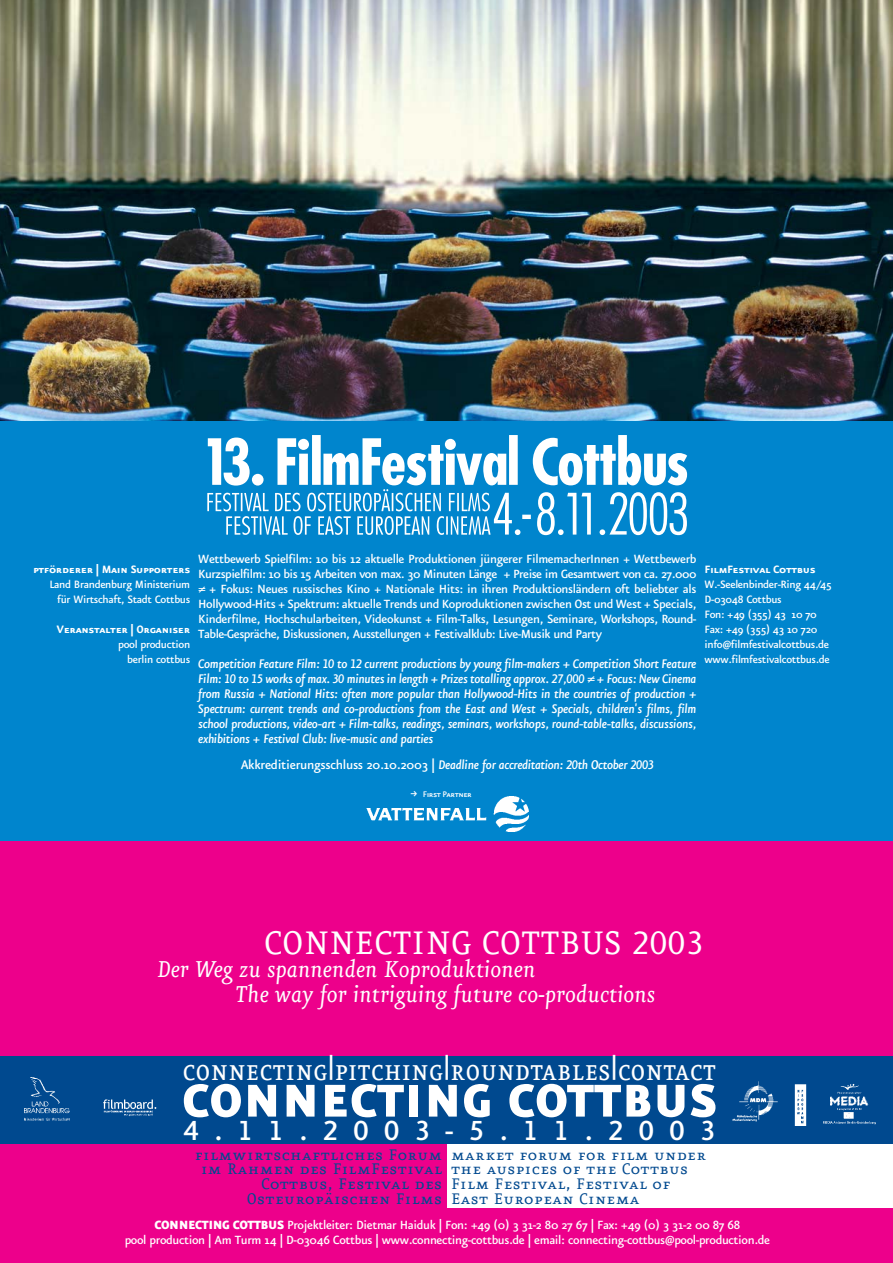
<style>
.page{position:relative;width:893px;height:1263px;background:#fff}
.page>*{position:absolute;margin:0;border:0;box-sizing:border-box;transform-origin:0 0}
.t1{font:900 55.05px "Eureka Sans";letter-spacing:.01em;color:#fff}
.t2{font:39px "Eureka Small Caps";color:#fff}
.t3{font:33px "Eureka Sans Medium Caps";letter-spacing:.45em;color:#fff}
.t4{font:italic 27.6px/25.2px "Eureka";color:#fff}
.t5{font:500 25.65px "Eureka";letter-spacing:.025em;color:#fff}
.t6{font:18.3px/14.7px "Eureka Small Caps";letter-spacing:.025em;color:#00498f;text-align:right}
.t7{font:italic 500 15px/15px "Eureka Sans";letter-spacing:-.02em;color:#fff;text-align:justify}
.t8{font:500 14.25px/15px "Eureka Sans";letter-spacing:-.025em;color:#fff;text-align:justify}
.t9{font:500 12.75px/15px "Eureka Sans";letter-spacing:-.025em;color:#fff;text-align:right}
.t10{font:12.75px "Eureka Sans Bold Caps";letter-spacing:-.025em;color:#fff}
.t11{font:9.75px "Eureka Sans Medium Caps";letter-spacing:-.05em;color:#fff}
.s1{font-style:normal}
.s2{font-weight:900}
</style>
<div class="page">
<img style="left:0;top:0;width:892px;height:421px">
<div style="left:0;top:421px;width:892px;height:421px;background:#0085cd"></div>
<div style="left:0;top:842px;width:892px;height:421px;background:#ed008b"></div>
<img style="left:366px;top:796px;width:162px;height:35px">
<svg style="left:207px;top:435px;width:480px;height:100px"></svg>
<div style="left:447px;top:1140px;width:445px;height:68px;background:#fff"></div>
<div style="left:0;top:1056px;width:892px;height:87px;background:#00498f"></div>
<img style="left:24px;top:1077px;width:133px;height:44px">
<img style="left:732px;top:1081px;width:46px;height:41px">
<img style="left:794px;top:1084px;width:13px;height:41px">
<img style="left:823px;top:1083px;width:53px;height:42px">
<p class="t8" style="left:198px;top:551px;width:499px">Wettbewerb Spielfilm: 10 bis 12 aktuelle Produktionen jüngerer FilmemacherInnen + Wettbewerb Kurzspielfilm: 10 bis 15 Arbeiten von max. 30 Minuten Länge + Preise im Gesamtwert von ca. 27.000 ≠ + Fokus: Neues russisches Kino + Nationale Hits: in ihren Produktionsländern oft beliebter als Hollywood-Hits + Spektrum: aktuelle Trends und Koproduktionen zwischen Ost und West + Specials, Kinderfilme, Hochschularbeiten, Videokunst + Film-Talks, Lesungen, Seminare, Workshops, Round-Table-Gespräche, Diskussionen, Ausstellungen + Festivalklub: Live-Musik und Party</p>
<p class="t7" style="left:198px;top:656px;width:499px">Competition Feature Film: 10 to 12 current productions by young film-makers + Competition Short Feature Film: 10 to 15 works of max. 30 minutes in length + Prizes totalling approx. 27,000 ≠+ Focus: New Cinema from Russia + National Hits: often more popular than Hollywood-Hits in the countries of production + Spectrum: current trends and co-productions from the East and West + Specials, children's films, film school productions, video-art + Film-talks, readings, seminars, workshops, round-table-talks, discussions, exhibitions + Festival Club: live-music and parties</p>
<p class="t7" style="left:241px;top:756px;width:415px"><span class="s1">Akkreditierungsschluss 20.10.2003 |</span> Deadline for accreditation: 20th October 2003</p>
<p class="t10" style="left:33px;top:562px;width:158px">ptförderer | Main Supporters</p>
<p class="t9" style="left:49px;top:577px;width:142px">Land Brandenburg Ministerium für Wirtschaft, Stadt Cottbus</p>
<p class="t10" style="left:57px;top:622px;width:135px">Veranstalter | Organiser</p>
<p class="t9" style="left:118px;top:637px;width:74px">pool production berlin cottbus</p>
<p class="t11" style="left:423px;top:788px;width:50px">First Partner</p>
<p class="t10" style="left:704px;top:562px;width:113px">FilmFestival Cottbus</p>
<p class="t9" style="left:704px;top:577px;width:129px;text-align:left">W.-Seelenbinder-Ring 44/45<br>D-03048 Cottbus<br>Fon: +49 (355) 43 10 70<br>Fax: +49 (355) 43 10 720 info@filmfestivalcottbus.de www.filmfestivalcottbus.de</p>
<h2 class="t2" style="left:264px;top:918px;width:441px">CONNECTING COTTBUS 2003</h2>
<h3 class="t4" style="left:236px;top:958px;width:421px;text-indent:-79px">Der Weg zu spannenden Koproduktionen<br>The way for intriguing future co-productions</h3>
<h3 class="t5" style="left:183px;top:1062px;width:534px">CONNECTING|PITCHING|ROUNDTABLES|CONTACT</h3>
<h1 class="t1" style="left:182px;top:1065px;width:536px">CONNECTING COTTBUS</h1>
<h3 class="t3" style="left:183px;top:1110px;width:534px">4.11.2003-5.11.2003</h3>
<p class="t6" style="left:195px;top:1146px;width:249px">filmwirtschaftliches Forum im Rahmen des FilmFestival<br>Cottbus, Festival des<br>Osteuropäischen Films</p>
<p class="t8" style="left:125px;top:1217px;width:646px;text-align:center"><span class="s2">CONNECTING COTTBUS</span> Projektleiter: Dietmar Haiduk | Fon: +49 (0) 3 31-2 80 27 67 | Fax: +49 (0) 3 31-2 00 87 68<br>pool production | Am Turm 14 | D-03046 Cottbus | www.connecting-cottbus.de | email: connecting-cottbus@pool-production.de</p>
<p class="t6" style="left:451px;top:1146px;width:256px;text-align:left">market forum for film under the auspices of the Cottbus<br>Film Festival, Festival of<br>East European Cinema</p>
</div>
